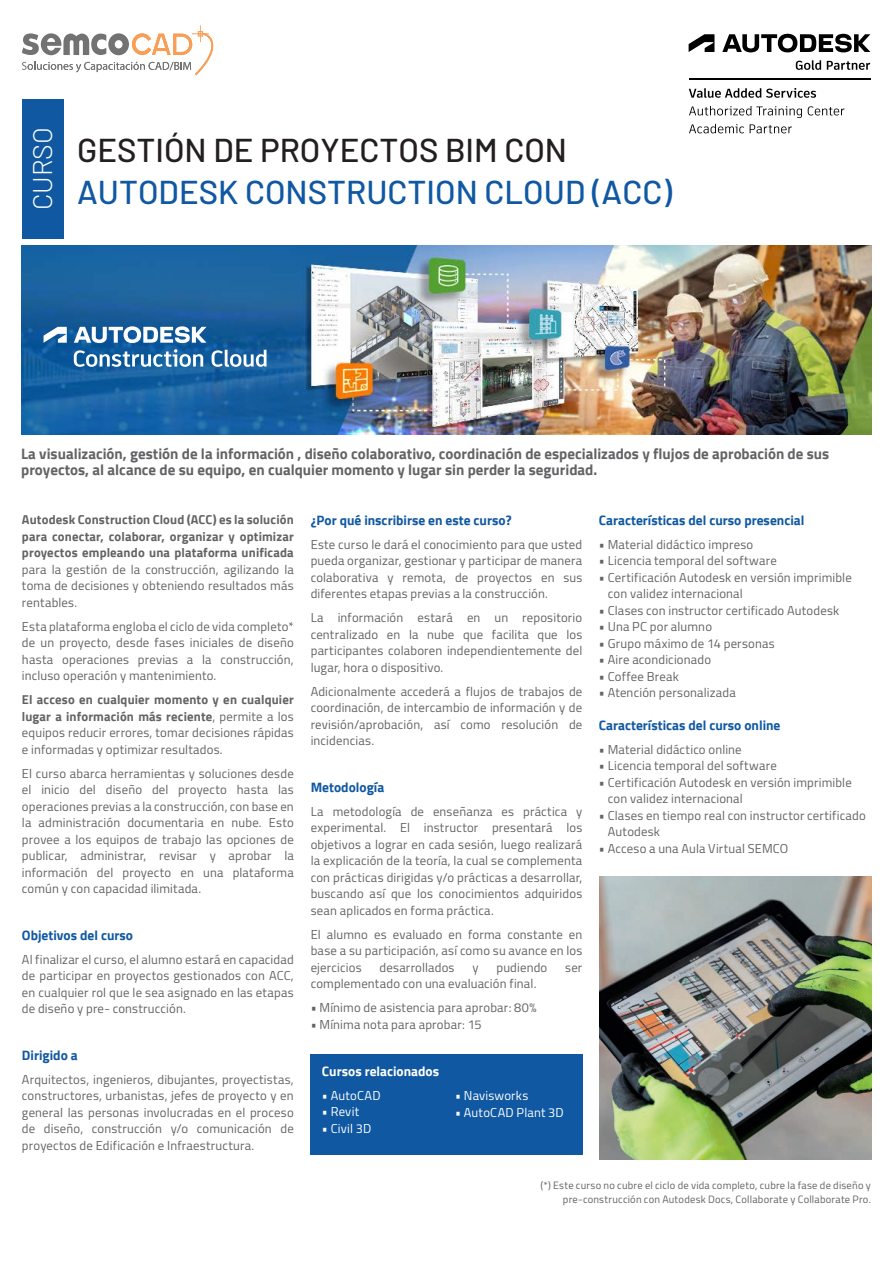
<style>
.page{position:relative;width:893px;height:1263px;background:#fff}
.page>*{position:absolute;margin:0;border:0;box-sizing:border-box;transform-origin:0 0}
.t1{font:500 33px "Barlow";color:#1058a2}
.t2{font:500 33px "Barlow";color:#231f20}
.t3{font:300 27px "Barlow";color:#fff}
.t4{font:700 15px/16.5px "Cairo";color:#636366}
.t5{font:700 13.5px "Cairo";color:#1058a2}
.t6{font:700 13.5px "Cairo";color:#fff}
.t7{font:12.75px/16.5px "Cairo";letter-spacing:.015em;color:#636366;text-align:justify}
.t8{font:700 12.75px/16.5px "Cairo";letter-spacing:.01em;color:#636366;text-align:justify}
.t9{font:12.75px "Cairo";letter-spacing:.015em;color:#fff}
.t10{font:10.5px/13.5px "Cairo";letter-spacing:.02em;color:#636366;text-align:right}
.s1{font-weight:700}
</style>
<div class="page">
<div style="left:22px;top:99px;width:41px;height:139px;background:#1058a2"></div>
<div style="left:310px;top:1055px;width:272px;height:100px;background:#1058a2"></div>
<svg style="left:22px;top:26px;width:191px;height:49px"></svg>
<img style="left:599px;top:876px;width:272px;height:283px">
<img style="left:22px;top:246px;width:849px;height:189px">
<svg style="left:74px;top:349px;width:129px;height:18px"></svg>
<svg style="left:212px;top:350px;width:55px;height:17px"></svg>
<svg style="left:74px;top:326px;width:133px;height:17px"></svg>
<svg style="left:44px;top:327px;width:23px;height:16px"></svg>
<svg style="left:689px;top:88px;width:127px;height:10px"></svg>
<svg style="left:689px;top:106px;width:113px;height:12px"></svg>
<svg style="left:808px;top:106px;width:36px;height:9px"></svg>
<svg style="left:689px;top:124px;width:55px;height:9px"></svg>
<svg style="left:750px;top:124px;width:42px;height:9px"></svg>
<svg style="left:689px;top:34px;width:25px;height:18px"></svg>
<svg style="left:722px;top:34px;width:148px;height:18px"></svg>
<svg style="left:796px;top:60px;width:25px;height:10px"></svg>
<svg style="left:827px;top:61px;width:43px;height:9px"></svg>
<hr style="left:689px;top:79px;width:181px;height:1px;background:#000001">
<h2 class="t3" style="left:23px;top:210px;width:85px;rotate:-90deg">CURSO</h2>
<h1 class="t2" style="left:77px;top:126px;width:491px">GESTIÓN DE PROYECTOS BIM CON</h1>
<h1 class="t1" style="left:77px;top:168px;width:596px">AUTODESK CONSTRUCTION CLOUD (ACC)</h1>
<p class="t4" style="left:21px;top:445px;width:809px">La visualización, gestión de la información , diseño colaborativo, coordinación de especializados y flujos de aprobación de sus proyectos, al alcance de su equipo, en cualquier momento y lugar sin perder la seguridad.</p>
<p class="t8" style="left:22px;top:512px;width:273px">Autodesk Construction Cloud (ACC) es la solución para conectar, colaborar, organizar y optimizar proyectos empleando una plataforma unificada</p>
<p class="t7" style="left:22px;top:561px;width:273px">para la gestión de la construcción, agilizando la toma de decisiones y obteniendo resultados más rentables.</p>
<p class="t7" style="left:22px;top:618px;width:273px">Esta plataforma engloba el ciclo de vida completo* de un proyecto, desde fases iniciales de diseño hasta operaciones previas a la construcción, incluso operación y mantenimiento.</p>
<p class="t7" style="left:22px;top:691px;width:273px"><span class="s1">El acceso en cualquier momento y en cualquier lugar a información más reciente</span>, permite a los equipos reducir errores, tomar decisiones rápidas e informadas y optimizar resultados.</p>
<p class="t7" style="left:22px;top:765px;width:273px">El curso abarca herramientas y soluciones desde el inicio del diseño del proyecto hasta las operaciones previas a la construcción, con base en la administración documentaria en nube. Esto provee a los equipos de trabajo las opciones de publicar, administrar, revisar y aprobar la información del proyecto en una plataforma común y con capacidad ilimitada.</p>
<p class="t5" style="left:22px;top:927px;width:113px">Objetivos del curso</p>
<p class="t7" style="left:22px;top:951px;width:273px">Al finalizar el curso, el alumno estará en capacidad de participar en proyectos gestionados con ACC, en cualquier rol que le sea asignado en las etapas de diseño y pre- construcción.</p>
<p class="t5" style="left:22px;top:1047px;width:57px">Dirigido a</p>
<p class="t7" style="left:22px;top:1071px;width:273px">Arquitectos, ingenieros, dibujantes, proyectistas, constructores, urbanistas, jefes de proyecto y en general las personas involucradas en el proceso de diseño, construcción y/o comunicación de proyectos de Edificación e Infraestructura.</p>
<p class="t5" style="left:311px;top:512px;width:202px">¿Por qué inscribirse en este curso?</p>
<p class="t7" style="left:311px;top:536px;width:273px">Este curso le dará el conocimiento para que usted pueda organizar, gestionar y participar de manera colaborativa y remota, de proyectos en sus diferentes etapas previas a la construcción.</p>
<p class="t7" style="left:311px;top:609px;width:273px">La información estará en un repositorio centralizado en la nube que facilita que los participantes colaboren independientemente del lugar, hora o dispositivo.</p>
<p class="t7" style="left:311px;top:683px;width:273px">Adicionalmente accederá a flujos de trabajos de coordinación, de intercambio de información y de revisión/aprobación, así como resolución de incidencias.</p>
<p class="t5" style="left:311px;top:779px;width:75px">Metodología</p>
<p class="t7" style="left:311px;top:803px;width:273px">La metodología de enseñanza es práctica y experimental. El instructor presentará los objetivos a lograr en cada sesión, luego realizará la explicación de la teoría, la cual se complementa con prácticas dirigidas y/o prácticas a desarrollar, buscando así que los conocimientos adquiridos sean aplicados en forma práctica.</p>
<p class="t7" style="left:311px;top:926px;width:273px">El alumno es evaluado en forma constante en base a su participación, así como su avance en los ejercicios</p>
<p class="t7" style="left:379px;top:959px;width:77px">desarrollados</p>
<p class="t7" style="left:472px;top:959px;width:8px">y</p>
<p class="t7" style="left:496px;top:959px;width:52px">pudiendo</p>
<p class="t7" style="left:565px;top:959px;width:19px">ser</p>
<p class="t7" style="left:311px;top:975px;width:227px">complementado con una evaluación final.</p>
<p class="t7" style="left:311px;top:999px;width:227px">• Mínimo de asistencia para aprobar: 80%</p>
<p class="t7" style="left:311px;top:1016px;width:172px">• Mínima nota para aprobar: 15</p>
<p class="t6" style="left:322px;top:1063px;width:119px">Cursos relacionados</p>
<p class="t9" style="left:322px;top:1085px;width:60px">• AutoCAD</p>
<p class="t9" style="left:322px;top:1101px;width:39px">• Revit</p>
<p class="t9" style="left:322px;top:1118px;width:51px">• Civil 3D</p>
<p class="t9" style="left:455px;top:1085px;width:75px">• Navisworks</p>
<p class="t9" style="left:455px;top:1101px;width:110px">• AutoCAD Plant 3D</p>
<p class="t5" style="left:599px;top:512px;width:207px">Características del curso presencial</p>
<p class="t7" style="left:599px;top:536px;width:156px">• Material didáctico impreso</p>
<p class="t7" style="left:599px;top:552px;width:179px">• Licencia temporal del software</p>
<p class="t7" style="left:608px;top:569px;width:245px;text-indent:-9px">• Certificación Autodesk en versión imprimible con validez internacional</p>
<p class="t7" style="left:599px;top:602px;width:242px">• Clases con instructor certificado Autodesk</p>
<p class="t7" style="left:599px;top:618px;width:115px">• Una PC por alumno</p>
<p class="t7" style="left:599px;top:635px;width:177px">• Grupo máximo de 14 personas</p>
<p class="t7" style="left:599px;top:651px;width:114px">• Aire acondicionado</p>
<p class="t7" style="left:599px;top:668px;width:81px">• Coffee Break</p>
<p class="t7" style="left:599px;top:684px;width:138px">• Atención personalizada</p>
<p class="t5" style="left:599px;top:717px;width:183px">Características del curso online</p>
<p class="t7" style="left:599px;top:741px;width:144px">• Material didáctico online</p>
<p class="t7" style="left:599px;top:758px;width:179px">• Licencia temporal del software</p>
<p class="t7" style="left:608px;top:774px;width:245px;text-indent:-9px">• Certificación Autodesk en versión imprimible con validez internacional</p>
<p class="t7" style="left:608px;top:807px;width:259px;text-indent:-9px">• Clases en tiempo real con instructor certificado<br>Autodesk</p>
<p class="t7" style="left:599px;top:840px;width:191px">• Acceso a una Aula Virtual SEMCO</p>
<p class="t10" style="left:541px;top:1178px;width:332px">(*) Este curso no cubre el ciclo de vida completo, cubre la fase de diseño y pre-construcción con Autodesk Docs, Collaborate y Collaborate Pro.</p>
</div>
